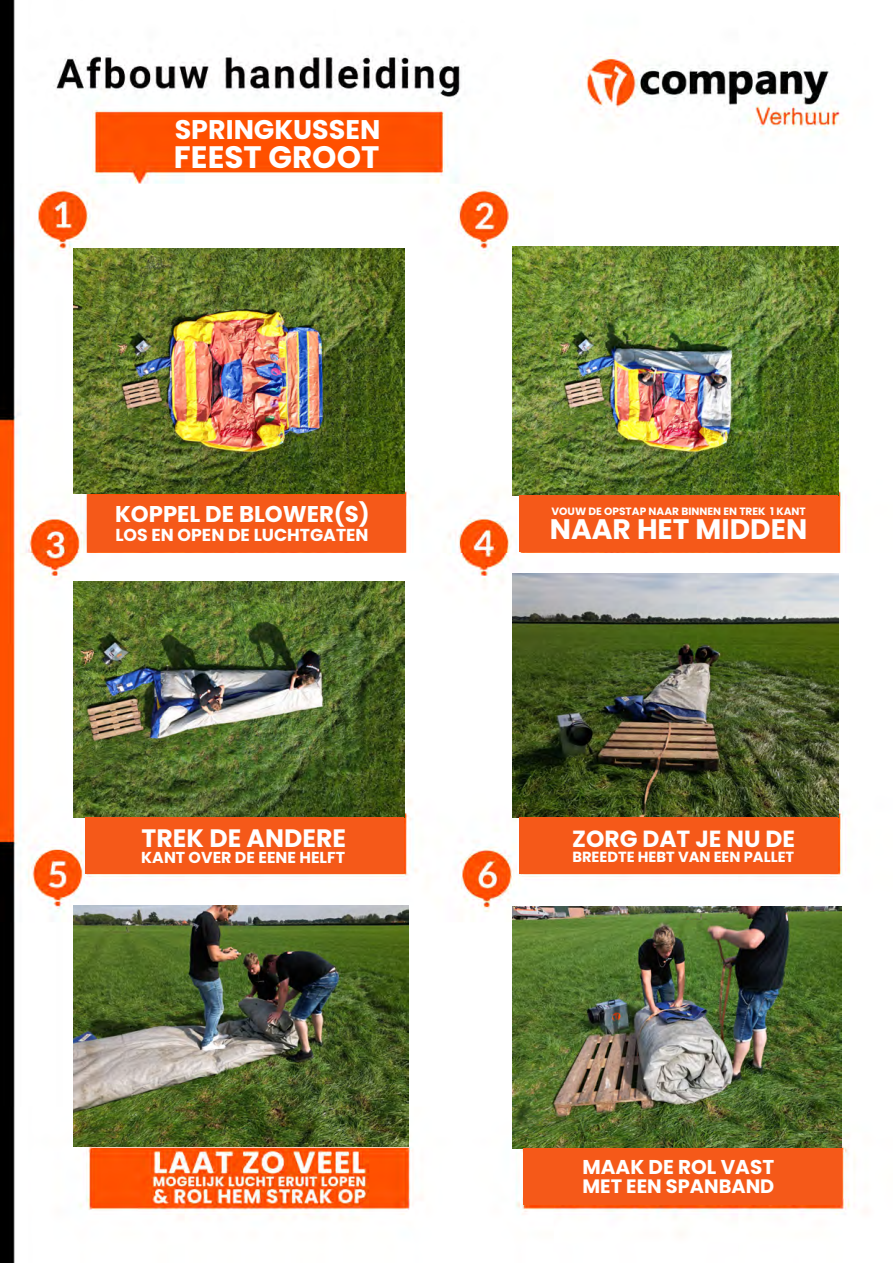
<style>
.page{position:relative;width:893px;height:1263px;background:#fff}
.page>*{position:absolute;margin:0;border:0;box-sizing:border-box;transform-origin:0 0}
.t1{font:700 31.05px "Poppins";color:#fff}
.t2{font:700 28.2px "Poppins";color:#fff}
.t3{font:700 27px "Poppins";color:#fff}
.t4{font:700 25.2px "Poppins";color:#fff}
.t5{font:700 23.4px "Poppins";color:#fff}
.t6{font:700 22.8px "Poppins";color:#fff}
.t7{font:700 19.95px "Poppins";color:#fff}
.t8{font:700 19.35px "Poppins";color:#fff}
.t9{font:700 17.25px "Poppins";color:#fff}
.t10{font:700 15.9px "Poppins";color:#fff}
.t11{font:700 14.7px "Poppins";color:#fff}
.t12{font:700 10.65px "Poppins";color:#fff}
</style>
<div class="page">
<img style="left:0;top:0;width:855px;height:1263px">
<img style="left:73px;top:249px;width:331px;height:244px">
<img style="left:512px;top:247px;width:326px;height:248px">
<img style="left:73px;top:581px;width:331px;height:236px">
<img style="left:512px;top:573px;width:326px;height:244px">
<img style="left:73px;top:905px;width:335px;height:241px">
<img style="left:512px;top:906px;width:330px;height:242px">
<div style="left:86px;top:817px;width:318px;height:57px;background:#f55919"></div>
<div style="left:519px;top:817px;width:319px;height:57px;background:#f55919"></div>
<div style="left:523px;top:1148px;width:319px;height:56px;background:#f55919"></div>
<div style="left:87px;top:495px;width:319px;height:56px;background:#f55919"></div>
<div style="left:519px;top:495px;width:319px;height:56px;background:#f55919"></div>
<h3 class="t3" style="left:175px;top:114px;width:207px">SPRINGKUSSEN</h3>
<h1 class="t1" style="left:174px;top:139px;width:207px">FEEST GROOT</h1>
<h3 class="t6" style="left:115px;top:501px;width:256px">KOPPEL DE BLOWER(S)</h3>
<h3 class="t9" style="left:115px;top:525px;width:255px">LOS EN OPEN DE LUCHTGATEN</h3>
<h3 class="t4" style="left:142px;top:823px;width:206px">TREK DE ANDERE</h3>
<h3 class="t10" style="left:141px;top:848px;width:205px">KANT OVER DE EENE HELFT</h3>
<p class="t12" style="left:551px;top:505px;width:256px">VOUW DE OPSTAP NAAR BINNEN EN TREK 1 KANT</p>
<h2 class="t2" style="left:550px;top:513px;width:259px">NAAR HET MIDDEN</h2>
<h3 class="t5" style="left:572px;top:825px;width:224px">ZORG DAT JE NU DE</h3>
<h3 class="t11" style="left:572px;top:848px;width:223px">BREEDTE HEBT VAN EEN PALLET</h3>
<h3 class="t7" style="left:582px;top:1155px;width:193px">MAAK DE ROL VAST</h3>
<h3 class="t8" style="left:582px;top:1174px;width:193px">MET EEN SPANBAND</h3>
</div>
